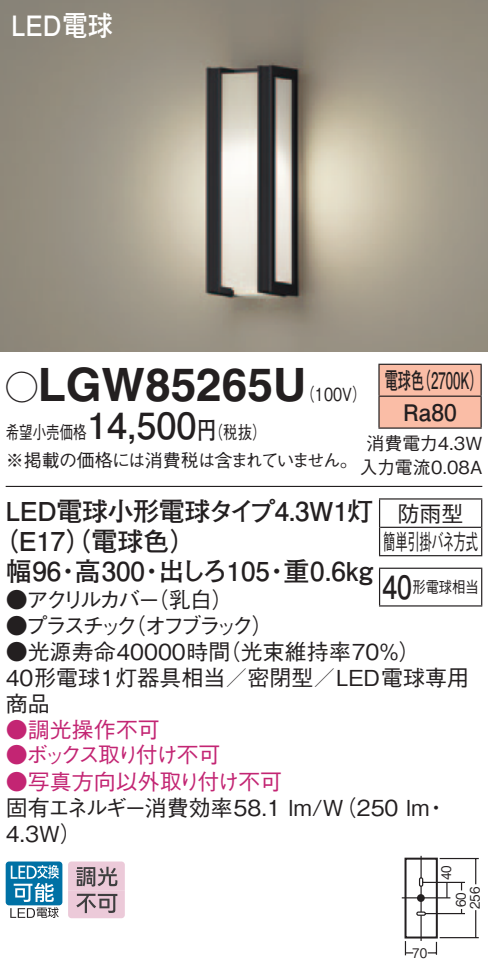
<style>
.page{position:relative;width:488px;height:971px;background:#fff}
.page>*{position:absolute;margin:0;border:0;box-sizing:border-box;transform-origin:0 0}
.t1{font:700 46px "Helvetica LT Std";color:#231f20}
.t2{font:700 36px "Futo Go B101 Pro";color:#231f20}
.t3{font:700 32px "Futo Go B101 Pro";color:#231f20;scale:.83 1}
.t4{font:700 28px "Futo Go B101 Pro";color:#fff;scale:.9 1}
.t5{font:700 26px "Futo Go B101 Pro";letter-spacing:-.015em;color:#231f20}
.t6{font:700 22.8px/32px "Futo Go B101 Pro";color:#231f20;scale:.58 1}
.t7{font:500 22px/26px "Gothic BBB Pro";color:#231f20}
.t8{font:500 22px "Gothic BBB Pro";color:#c32573}
.t9{font:500 22px/26px "Gothic BBB Pro";letter-spacing:-.195em;color:#231f20}
.t10{font:500 22px/28.4px "Gothic BBB Pro";letter-spacing:-.025em;color:#231f20;text-align:center}
.t11{font:500 22px "Gothic BBB Pro";letter-spacing:-.145em;color:#c32573}
.t12{font:500 18px/28px "Gothic BBB Pro";letter-spacing:-.04em;color:#231f20;scale:.75 1}
.t13{font:500 18px/24px "Gothic BBB Pro";color:#231f20;text-align:center}
.t14{font:500 18px "Gothic BBB Pro";color:#231f20;scale:.8 1}
.t15{font:500 16px "Gothic BBB Pro";color:#231f20;scale:.83 1}
.t16{font:500 13.2px/14px "Gothic BBB Pro";color:#231f20;scale:.9 1}
.s1{font-family:"Ford Classification 1";font-weight:400;font-size:32px}
.s2{font-family:"Futo Go B101 Pro";font-weight:700;font-size:24px}
</style>
<div class="page">
<svg style="left:475px;top:910px;width:1px;height:26px"></svg>
<hr style="left:439px;top:936px;width:39px;height:2px;background:#231f20">
<hr style="left:425px;top:912px;width:40px;height:2px;background:#231f20">
<hr style="left:422px;top:881px;width:43px;height:1px;background:#231f20">
<svg style="left:475px;top:859px;width:1px;height:25px"></svg>
<svg style="left:404px;top:941px;width:9px;height:14px"></svg>
<hr style="left:439px;top:857px;width:39px;height:2px;background:#231f20">
<svg style="left:460px;top:882px;width:2px;height:8px"></svg>
<svg style="left:446px;top:882px;width:1px;height:14px"></svg>
<div style="left:416px;top:911px;width:10px;height:4px;border:1px solid #231f20;border-radius:2px"></div>
<div style="left:404px;top:857px;width:33px;height:81px;border:2px solid #231f20"></div>
<hr style="left:401px;top:896px;width:49px;height:2px;background:#231f20">
<svg style="left:419px;top:855px;width:18px;height:99px"></svg>
<img style="left:0;top:0;width:488px;height:352px">
<div style="left:6px;top:861px;width:56px;height:44px;background:#0071a5;border-radius:3px"></div>
<svg style="left:10px;top:865px;width:49px;height:52px"></svg>
<svg style="left:68px;top:861px;width:57px;height:57px;background:#c9afbb"></svg>
<hr style="left:6px;top:485px;width:476px;height:2px;background:#231f20">
<div style="left:379px;top:365px;width:101px;height:62px;background:#fabda6"></div>
<hr style="left:378px;top:363px;width:103px;height:2px;background:#231f20">
<hr style="left:378px;top:365px;width:1px;height:30px;background:#231f20">
<hr style="left:480px;top:365px;width:1px;height:30px;background:#231f20">
<hr style="left:378px;top:395px;width:103px;height:2px;background:#231f20">
<hr style="left:378px;top:396px;width:1px;height:31px;background:#231f20">
<hr style="left:480px;top:396px;width:1px;height:31px;background:#231f20">
<hr style="left:378px;top:427px;width:103px;height:1px;background:#231f20">
<svg style="left:379px;top:499px;width:1px;height:56px"></svg>
<hr style="left:379px;top:498px;width:103px;height:1px;background:#231f20">
<svg style="left:481px;top:499px;width:1px;height:56px"></svg>
<hr style="left:380px;top:526px;width:101px;height:2px;background:#231f20">
<hr style="left:379px;top:555px;width:103px;height:1px;background:#231f20">
<hr style="left:379px;top:568px;width:1px;height:37px;background:#231f20">
<hr style="left:379px;top:567px;width:103px;height:1px;background:#231f20">
<hr style="left:481px;top:568px;width:1px;height:37px;background:#231f20">
<hr style="left:379px;top:605px;width:103px;height:1px;background:#231f20">
<p class="t4" style="left:11px;top:3px;width:114px">LED電球</p>
<h1 class="t1" style="left:6px;top:357px;width:302px"><span class="s1">A</span>LGW85265U</h1>
<p class="t14" style="left:197px;top:417px;width:88px">（<span class="s2">円</span>税抜(</p>
<p class="t6" style="left:417px;top:361px;width:115px">（2700 (K</p>
<p class="t6" style="left:403px;top:361px;width:94px;text-indent:-19px">電球色<br>Ra80</p>
<p class="t14" style="left:300px;top:380px;width:84px">（100 (V</p>
<h2 class="t2" style="left:87px;top:396px;width:111px">14,500</h2>
<p class="t12" style="left:6px;top:416px;width:471px">希望小売価格<br>※掲載の価格には消費税は含まれていません。</p>
<p class="t5" style="left:6px;top:490px;width:369px">LED電球小形電球タイプ4.3W 灯1</p>
<p class="t5" style="left:-8px;top:520px;width:206px">（E17（）電球色(</p>
<p class="t5" style="left:283px;top:550px;width:91px">重0.6kg</p>
<p class="t13" style="left:359px;top:429px;width:124px">消費電力4.3W入力電流0.08A</p>
<p class="t10" style="left:383px;top:496px;width:97px">防雨型<br>簡単引掛バネ方式</p>
<p class="t15" style="left:412px;top:574px;width:81px">形電球相当</p>
<p class="t5" style="left:6px;top:550px;width:57px">幅96</p>
<p class="t5" style="left:75px;top:550px;width:72px">高300</p>
<p class="t5" style="left:158px;top:550px;width:113px">出しろ105</p>
<p class="t5" style="left:55px;top:550px;width:27px">・</p>
<p class="t5" style="left:139px;top:550px;width:27px">・</p>
<p class="t5" style="left:263px;top:550px;width:27px">・</p>
<h3 class="t3" style="left:382px;top:561px;width:37px">40</h3>
<p class="t7" style="left:147px;top:583px;width:88px">（乳白(</p>
<p class="t9" style="left:124px;top:583px;width:151px;text-indent:-118px">●アクリルカバー<br>（オフブラック(</p>
<p class="t7" style="left:6px;top:609px;width:133px">●プラスチック</p>
<p class="t7" style="left:219px;top:635px;width:203px">（光束維持率70％(</p>
<p class="t7" style="left:6px;top:635px;width:464px">●光源寿命40000時間<br>40形電球1灯器具相当／密閉型／LED電球専用商品</p>
<p class="t8" style="left:6px;top:711px;width:155px">●調光操作不可</p>
<p class="t8" style="left:6px;top:763px;width:278px">●写真方向以外取り付け不可</p>
<p class="t7" style="left:425px;top:791px;width:23px">・</p>
<p class="t11" style="left:6px;top:736px;width:216px">●ボックス取り付け不可</p>
<p class="t7" style="left:6px;top:791px;width:425px">固有エネルギー消費効率58.1 lm （W/ 250 lm<br>4.3W(</p>
<p class="t16" style="left:437px;top:879px;width:18px;rotate:-90deg">40</p>
<p class="t16" style="left:412px;top:943px;width:18px">70</p>
<p class="t16" style="left:452px;top:909px;width:26px;rotate:-90deg">60<br>256</p>
</div>
